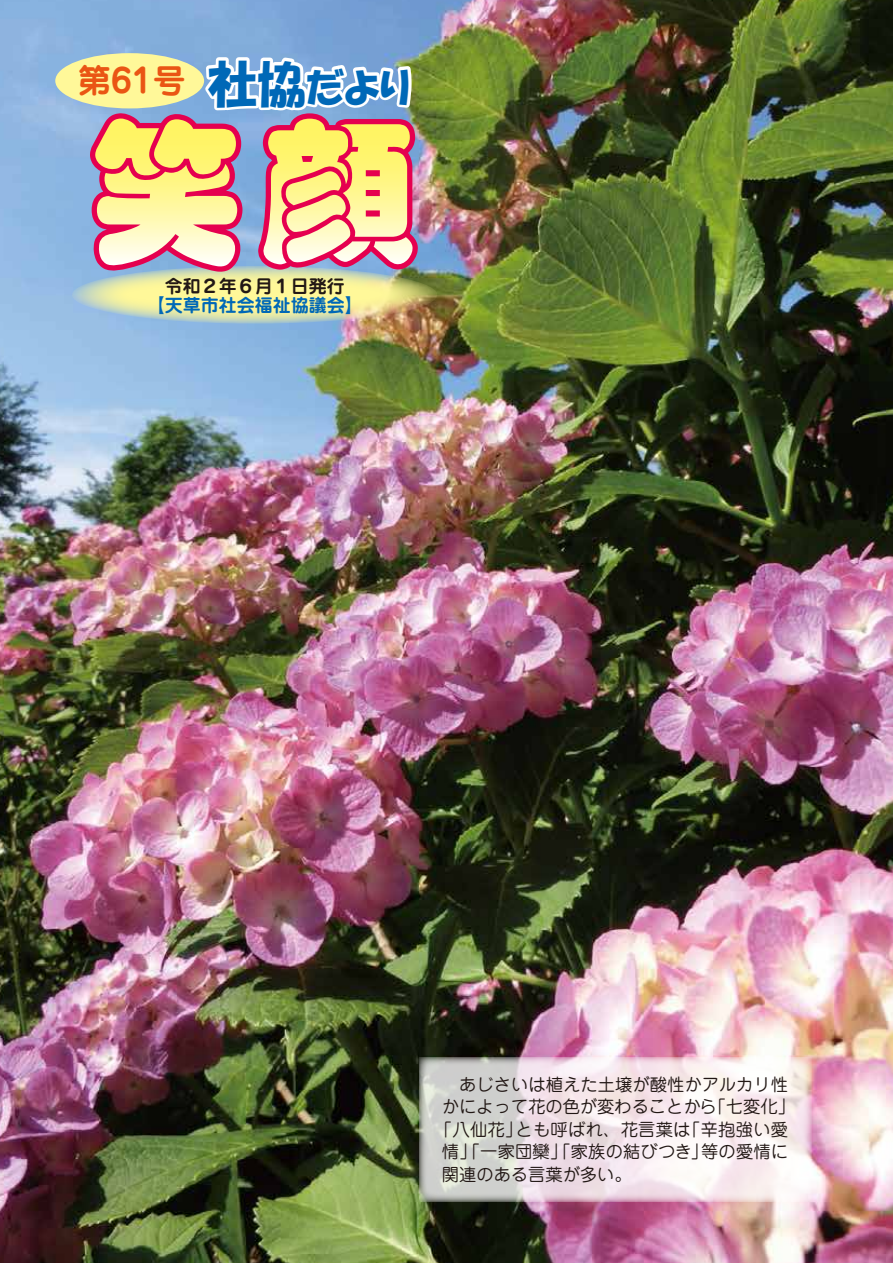
<style>
.page{position:relative;width:893px;height:1263px;background:#fff}
.page>*{position:absolute;margin:0;border:0;box-sizing:border-box;transform-origin:0 0}
.t1{font:700 33px "Jun 501 Pro";color:#ea5514}
.t2{font:700 18px "Jun 501 Pro";color:#0068b7}
.t3{font:700 18px "Jun 501 Pro";color:#221815}
.t4{font:17.25px "Jun 201 Pro";letter-spacing:.005em;color:#221815}
.s1{font-family:"HGP Soei Kakupoptai";font-weight:400;font-size:49.5px;color:#221815}
.s2{font-family:"HGP Soei Kakupoptai";font-weight:400;font-size:40.5px;color:#221815}
</style>
<div class="page">
<img style="left:0;top:0;width:893px;height:1263px">
<div style="left:55px;top:53px;width:149px;height:55px;background:#fff899;border-radius:50%"></div>
<img style="left:0;top:108px;width:423px;height:839px">
<svg style="left:84px;top:54px;width:331px;height:225px"></svg>
<svg style="left:419px;top:1057px;width:392px;height:145px"></svg>
<h1 class="t1" style="left:78px;top:54px;width:333px">第61号 <span class="s1">社協</span><span class="s2">だより</span></h1>
<p class="t3" style="left:165px;top:272px;width:181px">令和２年６月１日発行</p>
<p class="t2" style="left:147px;top:291px;width:217px">【天草市社会福祉協議会】</p>
<p class="t4" style="left:442px;top:1070px;width:348px">　あじさいは植えた土壌が酸性かアルカリ性</p>
<p class="t4" style="left:442px;top:1093px;width:355px">かによって花の色が変わることから「七変化」</p>
<p class="t4" style="left:435px;top:1115px;width:355px">「八仙花」とも呼ばれ、花言葉は「辛抱強い愛</p>
<p class="t4" style="left:442px;top:1138px;width:348px">情」「一家団欒」「家族の結びつき」等の愛情に</p>
<p class="t4" style="left:442px;top:1160px;width:191px">関連のある言葉が多い。</p>
</div>
